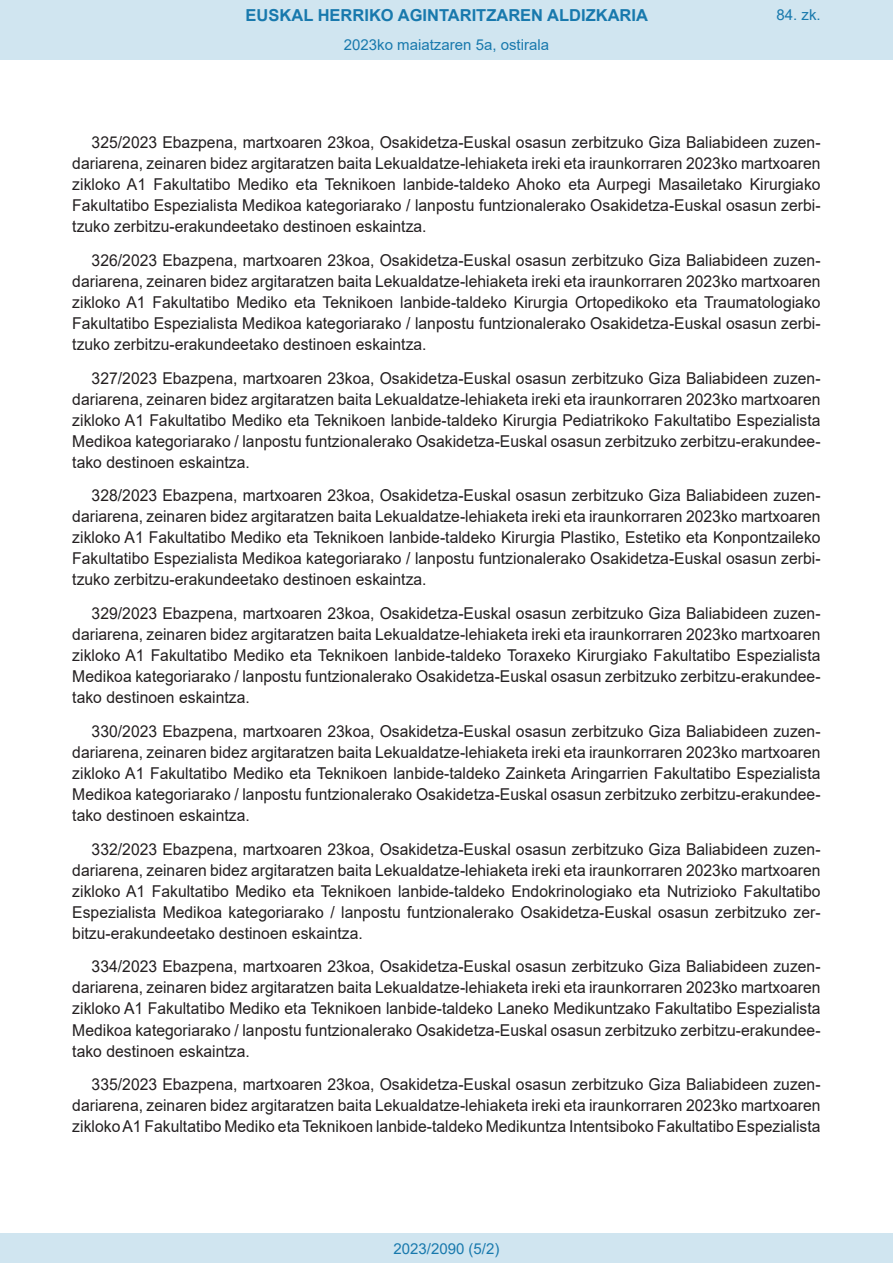
<style>
.page{position:relative;width:893px;height:1263px;background:#fff}
.page>*{position:absolute;margin:0;border:0;box-sizing:border-box;transform-origin:0 0}
.t1{font:700 16.5px "Arial";color:#1879ad}
.BOPVDetalle{font:16.35px/21px "Arial";color:#231f20;text-align:justify;scale:.96 1}
.Paginacion_Centro{font:15px "Arial";color:#1879ad}
</style>
<div class="page">
<div style="left:0;top:0;width:893px;height:60px;background:#d0e5f0"></div>
<div style="left:0;top:1233px;width:893px;height:30px;background:#d0e5f0"></div>
<p class="t1" style="left:246px;top:3px;width:404px">EUSKAL HERRIKO AGINTARITZAREN ALDIZKARIA</p>
<p class="Paginacion_Centro" style="left:344px;top:35px;width:207px">2023ko maiatzaren 5a, ostirala</p>
<p class="Paginacion_Centro" style="left:776px;top:5px;width:46px">84. zk.</p>
<p class="BOPVDetalle" style="left:72px;top:132px;width:781px;text-indent:19px">325/2023 Ebazpena, martxoaren 23koa, Osakidetza-Euskal osasun zerbitzuko Giza Baliabideen zuzen&shy;dariarena, zeinaren bidez argitaratzen baita Lekualdatze-lehiaketa ireki eta iraunkorraren 2023ko martxoaren zikloko A1 Fakultatibo Mediko eta Teknikoen lanbide-taldeko Ahoko eta Aurpegi Masailetako Kirurgiako Fakultatibo Espezialista Medikoa kategoriarako / lanpostu funtzionalerako Osakidetza-Euskal osasun zerbi&shy;tzuko zerbitzu-erakundeetako destinoen eskaintza.</p>
<p class="BOPVDetalle" style="left:72px;top:249px;width:781px;text-indent:19px">326/2023 Ebazpena, martxoaren 23koa, Osakidetza-Euskal osasun zerbitzuko Giza Baliabideen zuzen&shy;dariarena, zeinaren bidez argitaratzen baita Lekualdatze-lehiaketa ireki eta iraunkorraren 2023ko martxoaren zikloko A1 Fakultatibo Mediko eta Teknikoen lanbide-taldeko Kirurgia Ortopedikoko eta Traumatologiako Fakultatibo Espezialista Medikoa kategoriarako / lanpostu funtzionalerako Osakidetza-Euskal osasun zerbi&shy;tzuko zerbitzu-erakundeetako destinoen eskaintza.</p>
<p class="BOPVDetalle" style="left:72px;top:367px;width:781px;text-indent:19px">327/2023 Ebazpena, martxoaren 23koa, Osakidetza-Euskal osasun zerbitzuko Giza Baliabideen zuzen&shy;dariarena, zeinaren bidez argitaratzen baita Lekualdatze-lehiaketa ireki eta iraunkorraren 2023ko martxoaren zikloko A1 Fakultatibo Mediko eta Teknikoen lanbide-taldeko Kirurgia Pediatrikoko Fakultatibo Espezialista Medikoa kategoriarako / lanpostu funtzionalerako Osakidetza-Euskal osasun zerbitzuko zerbitzu-erakundee&shy;tako destinoen eskaintza.</p>
<p class="BOPVDetalle" style="left:72px;top:485px;width:781px;text-indent:19px">328/2023 Ebazpena, martxoaren 23koa, Osakidetza-Euskal osasun zerbitzuko Giza Baliabideen zuzen&shy;dariarena, zeinaren bidez argitaratzen baita Lekualdatze-lehiaketa ireki eta iraunkorraren 2023ko martxoaren zikloko A1 Fakultatibo Mediko eta Teknikoen lanbide-taldeko Kirurgia Plastiko, Estetiko eta Konpontzaileko Fakultatibo Espezialista Medikoa kategoriarako / lanpostu funtzionalerako Osakidetza-Euskal osasun zerbi&shy;tzuko zerbitzu-erakundeetako destinoen eskaintza.</p>
<p class="BOPVDetalle" style="left:72px;top:603px;width:781px;text-indent:19px">329/2023 Ebazpena, martxoaren 23koa, Osakidetza-Euskal osasun zerbitzuko Giza Baliabideen zuzen&shy;dariarena, zeinaren bidez argitaratzen baita Lekualdatze-lehiaketa ireki eta iraunkorraren 2023ko martxoaren zikloko A1 Fakultatibo Mediko eta Teknikoen lanbide-taldeko Toraxeko Kirurgiako Fakultatibo Espezialista Medikoa kategoriarako / lanpostu funtzionalerako Osakidetza-Euskal osasun zerbitzuko zerbitzu-erakundee&shy;tako destinoen eskaintza.</p>
<p class="BOPVDetalle" style="left:72px;top:721px;width:781px;text-indent:19px">330/2023 Ebazpena, martxoaren 23koa, Osakidetza-Euskal osasun zerbitzuko Giza Baliabideen zuzen&shy;dariarena, zeinaren bidez argitaratzen baita Lekualdatze-lehiaketa ireki eta iraunkorraren 2023ko martxoaren zikloko A1 Fakultatibo Mediko eta Teknikoen lanbide-taldeko Zainketa Aringarrien Fakultatibo Espezialista Medikoa kategoriarako / lanpostu funtzionalerako Osakidetza-Euskal osasun zerbitzuko zerbitzu-erakundee&shy;tako destinoen eskaintza.</p>
<p class="BOPVDetalle" style="left:72px;top:838px;width:781px;text-indent:19px">332/2023 Ebazpena, martxoaren 23koa, Osakidetza-Euskal osasun zerbitzuko Giza Baliabideen zuzen&shy;dariarena, zeinaren bidez argitaratzen baita Lekualdatze-lehiaketa ireki eta iraunkorraren 2023ko martxoaren zikloko A1 Fakultatibo Mediko eta Teknikoen lanbide-taldeko Endokrinologiako eta Nutrizioko Fakultatibo Espezialista Medikoa kategoriarako / lanpostu funtzionalerako Osakidetza-Euskal osasun zerbitzuko zer&shy;bitzu-erakundeetako destinoen eskaintza.</p>
<p class="BOPVDetalle" style="left:72px;top:956px;width:781px;text-indent:19px">334/2023 Ebazpena, martxoaren 23koa, Osakidetza-Euskal osasun zerbitzuko Giza Baliabideen zuzen&shy;dariarena, zeinaren bidez argitaratzen baita Lekualdatze-lehiaketa ireki eta iraunkorraren 2023ko martxoaren zikloko A1 Fakultatibo Mediko eta Teknikoen lanbide-taldeko Laneko Medikuntzako Fakultatibo Espezialista Medikoa kategoriarako / lanpostu funtzionalerako Osakidetza-Euskal osasun zerbitzuko zerbitzu-erakundee&shy;tako destinoen eskaintza.</p>
<p class="BOPVDetalle" style="left:72px;top:1074px;width:781px;text-indent:19px">335/2023 Ebazpena, martxoaren 23koa, Osakidetza-Euskal osasun zerbitzuko Giza Baliabideen zuzen&shy;dariarena, zeinaren bidez argitaratzen baita Lekualdatze-lehiaketa ireki eta iraunkorraren 2023ko martxoaren zikloko A1 Fakultatibo Mediko eta Teknikoen lanbide-taldeko Medikuntza Intentsiboko Fakultatibo Espezialista</p>
<p class="Paginacion_Centro" style="left:393px;top:1238px;width:107px">2023/2090 (5/2)</p>
</div>
